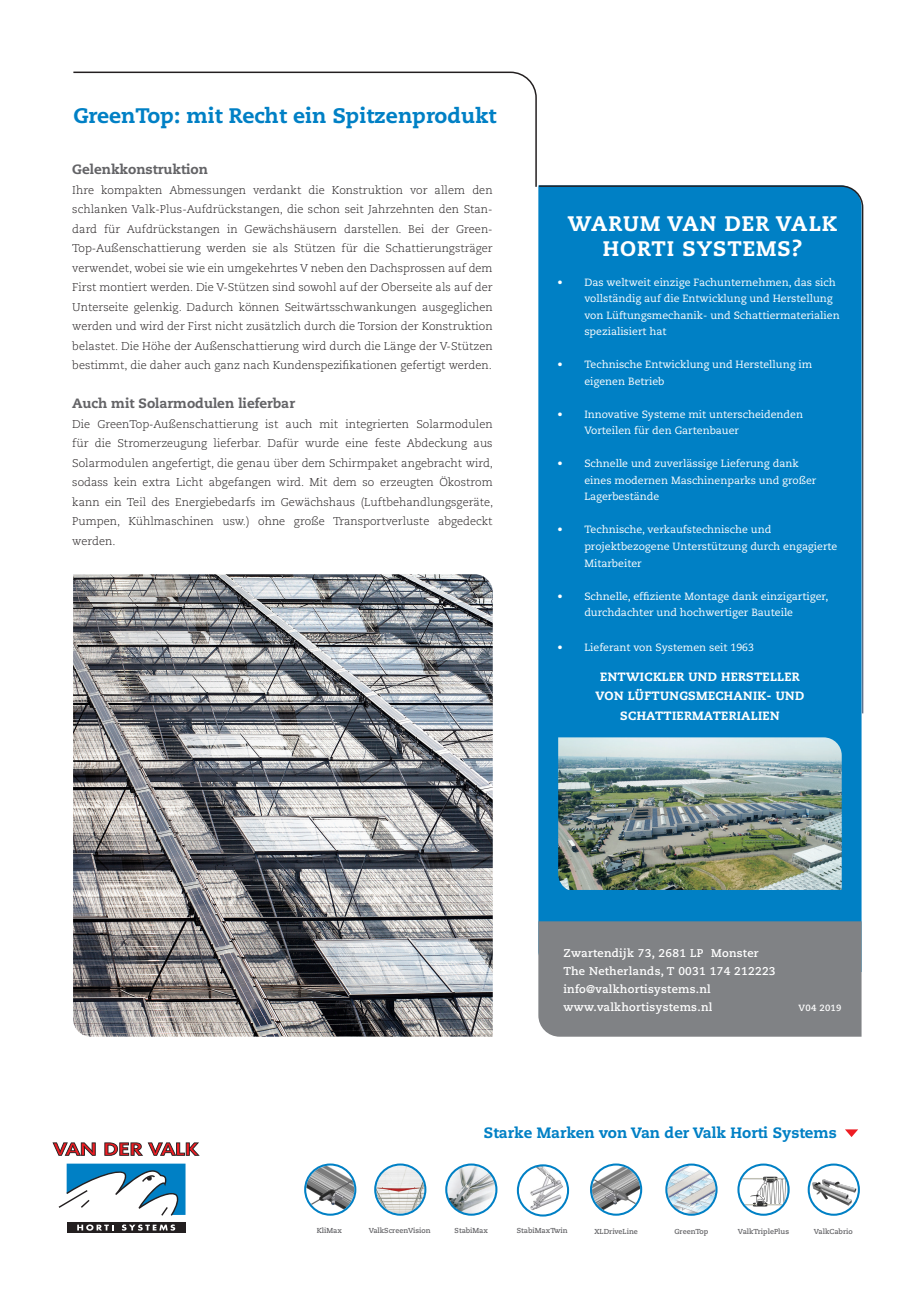
<style>
.page{position:relative;width:919px;height:1289px;background:#fff}
.page>*{position:absolute;margin:0;border:0;box-sizing:border-box;transform-origin:0 0}
.t1{font:800 21px "Caecilia LT Std";color:#0080c5}
.t2{font:800 21px "Caecilia LT Std";letter-spacing:.05em;color:#fff}
.t3{font:800 15px "Caecilia LT Std";color:#0080c5}
.t4{font:800 13.5px "Caecilia LT Std";color:#636366}
.t5{font:800 12px "Caecilia LT Std";letter-spacing:.025em;color:#fff}
.t6{font:300 11.25px/19.5px "Caecilia LT Std";color:#231f20;text-align:justify}
.t7{font:700 11.25px "Caecilia LT Std";letter-spacing:.025em;color:#fff}
.t8{font:10.5px/16.5px "Caecilia LT Std";color:#fff}
.t9{font:700 9px "Caecilia LT Std";letter-spacing:.025em;color:#fff}
.t10{font:700 7.2px "Caecilia LT Std";color:#636366}
</style>
<div class="page">
<div style="left:538px;top:715px;width:323px;height:206px;background:#0080c5"></div>
<div style="left:538px;top:921px;width:323px;height:115px;background:#808285"></div>
<img style="left:558px;top:737px;width:283px;height:153px">
<svg style="left:52px;top:1142px;width:44px;height:13px"></svg>
<svg style="left:104px;top:1142px;width:95px;height:13px"></svg>
<div style="left:67px;top:1222px;width:119px;height:10px;background:#231f20"></div>
<svg style="left:59px;top:1163px;width:126px;height:52px"></svg>
<svg style="left:77px;top:1224px;width:36px;height:6px"></svg>
<svg style="left:122px;top:1224px;width:53px;height:6px"></svg>
<img style="left:376px;top:1165px;width:48px;height:48px;border-radius:24px">
<div style="left:374px;top:1163px;width:52px;height:52px;border:2px solid #0080c5;border-radius:50%"></div>
<img style="left:306px;top:1165px;width:48px;height:48px;border-radius:24px">
<div style="left:304px;top:1163px;width:52px;height:52px;border:2px solid #0080c5;border-radius:50%"></div>
<img style="left:592px;top:1165px;width:48px;height:48px;border-radius:24px">
<div style="left:590px;top:1163px;width:52px;height:52px;border:2px solid #0080c5;border-radius:50%"></div>
<img style="left:667px;top:1165px;width:48px;height:48px;border-radius:24px">
<div style="left:665px;top:1163px;width:52px;height:52px;border:2px solid #0080c5;border-radius:50%"></div>
<img style="left:446px;top:1164px;width:50px;height:50px;border-radius:25px">
<div style="left:445px;top:1163px;width:52px;height:52px;border:2px solid #0080c5;border-radius:50%"></div>
<img style="left:739px;top:1165px;width:48px;height:48px;border-radius:24px">
<div style="left:737px;top:1163px;width:52px;height:52px;border:2px solid #0080c5;border-radius:50%"></div>
<img style="left:810px;top:1173px;width:47px;height:35px">
<div style="left:807px;top:1163px;width:52px;height:52px;border:2px solid #0080c5;border-radius:50%"></div>
<svg style="left:518px;top:1165px;width:50px;height:50px"></svg>
<img style="left:527px;top:1167px;width:37px;height:44px">
<div style="left:517px;top:1164px;width:52px;height:52px;border:2px solid #0080c5;border-radius:50%"></div>
<svg style="left:73px;top:71px;width:464px;height:116px"></svg>
<div style="left:538px;top:185px;width:326px;height:530px;background:#0080c5"></div>
<img style="left:73px;top:574px;width:419px;height:462px">
<svg style="left:845px;top:1129px;width:13px;height:8px"></svg>
<p class="t1" style="left:73px;top:103px;width:424px">GreenTop: mit Recht ein Spitzenprodukt</p>
<p class="t4" style="left:72px;top:161px;width:137px">Gelenkkonstruktion</p>
<p class="t6" style="left:72px;top:180px;width:422px">Ihre kompakten Abmessungen verdankt die Konstruktion vor allem den schlanken Valk-Plus-Aufdrückstangen, die schon seit Jahrzehnten den Stan&shy;dard für Aufdrückstangen in Gewächshäusern darstellen. Bei der Green-Top-Außenschattierung werden sie als Stützen für die Schattierungsträger verwendet, wobei sie wie ein umgekehrtes V neben den Dachsprossen auf dem First montiert werden. Die V-Stützen sind sowohl auf der Oberseite als auf der Unterseite gelenkig. Dadurch können Seitwärtsschwankungen ausgeglichen werden und wird der First nicht zusätzlich durch die Torsion der Konstruktion belastet. Die Höhe der Außenschattierung wird durch die Länge der V-Stützen bestimmt, die daher auch ganz nach Kundenspezifikationen gefertigt werden.</p>
<p class="t4" style="left:72px;top:395px;width:224px">Auch mit Solarmodulen lieferbar</p>
<p class="t6" style="left:72px;top:414px;width:422px">Die GreenTop-Außenschattierung ist auch mit integrierten Solarmodulen für die Stromerzeugung lieferbar. Dafür wurde eine feste Abdeckung aus</p>
<p class="t6" style="left:72px;top:453px;width:422px">Solarmodulen angefertigt, die genau über dem Schirmpaket angebracht wird, sodass kein extra Licht abgefangen wird. Mit dem so erzeugten Ökostrom kann ein Teil des Energiebedarfs im Gewächshaus (Luftbehandlungsgeräte,</p>
<p class="t6" style="left:72px;top:512px;width:422px">Pumpen, Kühlmaschinen usw.) ohne große Transportverluste abgedeckt</p>
<p class="t6" style="left:72px;top:531px;width:45px">werden.</p>
<p class="t2" style="left:567px;top:211px;width:271px">WARUM VAN DER VALK</p>
<p class="t2" style="left:602px;top:236px;width:201px">HORTI SYSTEMS?</p>
<p class="t8" style="left:584px;top:274px;width:257px;text-indent:-27px">• Das weltweit einzige Fachunternehmen, das sich vollständig auf die Entwicklung und Herstellung von Lüftungsmechanik- und Schattiermaterialien spezialisiert hat</p>
<p class="t8" style="left:584px;top:357px;width:229px;text-indent:-27px">• Technische Entwicklung und Herstellung im eigenen Betrieb</p>
<p class="t8" style="left:584px;top:406px;width:220px;text-indent:-27px">• Innovative Systeme mit unterscheidenden<br>Vorteilen für den Gartenbauer</p>
<p class="t8" style="left:584px;top:456px;width:233px;text-indent:-27px">• Schnelle und zuverlässige Lieferung dank eines modernen Maschinenparks und großer<br>Lagerbestände</p>
<p class="t8" style="left:584px;top:522px;width:254px;text-indent:-27px">• Technische, verkaufstechnische und projektbezogene Unterstützung durch engagierte<br>Mitarbeiter</p>
<p class="t8" style="left:584px;top:588px;width:245px;text-indent:-27px">• Schnelle, effiziente Montage dank einzigartiger, durchdachter und hochwertiger Bauteile</p>
<p class="t8" style="left:557px;top:639px;width:198px">• Lieferant von Systemen seit 1963</p>
<p class="t5" style="left:600px;top:669px;width:201px">ENTWICKLER UND HERSTELLER</p>
<p class="t5" style="left:595px;top:688px;width:210px">VON LÜFTUNGSMECHANIK- UND</p>
<p class="t5" style="left:620px;top:708px;width:161px">SCHATTIERMATERIALIEN</p>
<p class="t7" style="left:563px;top:946px;width:197px">Zwartendijk 73, 2681 LP Monster</p>
<p class="t7" style="left:563px;top:964px;width:214px">The Netherlands, T 0031 174 212223</p>
<p class="t7" style="left:563px;top:982px;width:149px">info@valkhortisystems.nl</p>
<p class="t7" style="left:563px;top:1000px;width:150px">www.valkhortisystems.nl</p>
<p class="t9" style="left:798px;top:1002px;width:44px">V04 2019</p>
<p class="t3" style="left:484px;top:1122px;width:354px">Starke Marken von Van der Valk Horti Systems</p>
<p class="t10" style="left:317px;top:1226px;width:27px">KliMax</p>
<p class="t10" style="left:368px;top:1226px;width:63px">ValkScreenVision</p>
<p class="t10" style="left:454px;top:1226px;width:35px">StabiMax</p>
<p class="t10" style="left:517px;top:1226px;width:52px">StabiMaxTwin</p>
<p class="t10" style="left:594px;top:1226px;width:45px">XLDriveLine</p>
<p class="t10" style="left:674px;top:1226px;width:36px">GreenTop</p>
<p class="t10" style="left:738px;top:1226px;width:53px">ValkTriplePlus</p>
<p class="t10" style="left:813px;top:1226px;width:40px">ValkCabrio</p>
</div>
